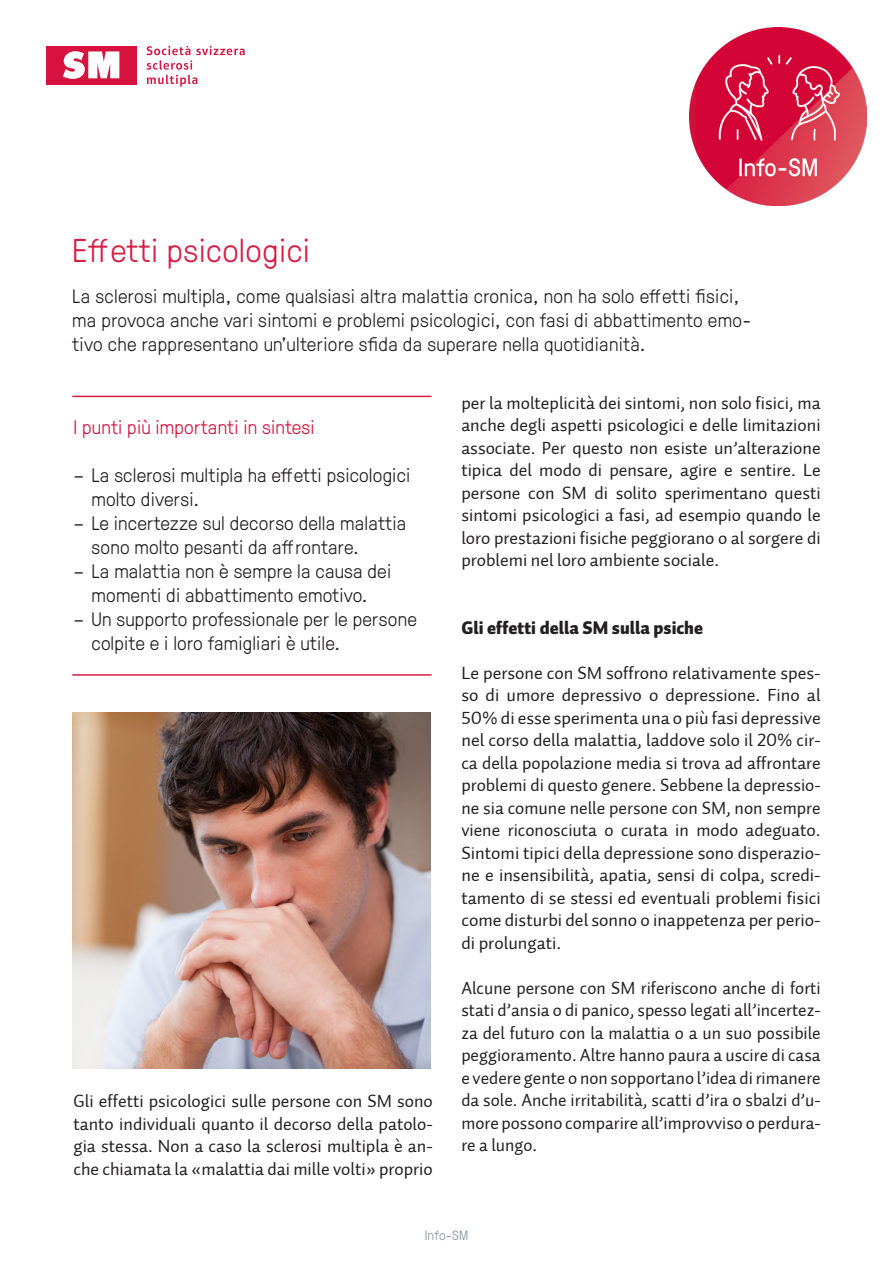
<style>
.page{position:relative;width:893px;height:1263px;background:#fff}
.page>*{position:absolute;margin:0;border:0;box-sizing:border-box;transform-origin:0 0}
.t1{font:300 33px "GT Pressura";letter-spacing:.015em;color:#d71d43}
.t2{font:300 19.5px/24px "GT Pressura";letter-spacing:.01em;color:#231f20}
.t3{font:300 19.5px "GT Pressura";letter-spacing:.01em;color:#d7123e}
.t4{font:18px/22.5px "Auto 2 Regular LF";color:#231f20;text-align:justify}
.t5{font:18px "Auto 2 Black LF";color:#231f20}
.t6{font:300 13.5px "GT Pressura";letter-spacing:.015em;color:#83969f}
</style>
<div class="page">
<img style="left:690px;top:28px;width:177px;height:177px">
<div style="left:47px;top:46px;width:90px;height:38px;background:#d7123e"></div>
<svg style="left:63px;top:51px;width:56px;height:28px"></svg>
<svg style="left:146px;top:46px;width:99px;height:41px"></svg>
<hr style="left:72px;top:396px;width:360px;height:1px;background:#d71d43">
<hr style="left:72px;top:674px;width:360px;height:2px;background:#d71d43">
<img style="left:72px;top:713px;width:358px;height:356px">
<p class="t1" style="left:72px;top:227px;width:239px">Effetti psicologici</p>
<p class="t2" style="left:72px;top:283px;width:680px">La sclerosi multipla, come qualsiasi altra malattia cronica, non ha solo effetti fisici, ma provoca anche vari sintomi e problemi psicologici, con fasi di abbattimento emo&shy;tivo che rappresentano un’ulteriore sfida da superare nella quotidianità.</p>
<p class="t3" style="left:74px;top:414px;width:243px">I punti più importanti in sintesi</p>
<p class="t2" style="left:92px;top:462px;width:320px;text-indent:-18px">– La sclerosi multipla ha effetti psicologici molto diversi.</p>
<p class="t2" style="left:92px;top:510px;width:316px;text-indent:-18px">– Le incertezze sul decorso della malattia sono molto pesanti da affrontare.</p>
<p class="t2" style="left:74px;top:558px;width:319px;text-align:center">– La malattia non è sempre la causa dei momenti di abbattimento emotivo.</p>
<p class="t2" style="left:92px;top:606px;width:327px;text-indent:-18px">– Un supporto professionale per le persone colpite e i loro famigliari è utile.</p>
<p class="t4" style="left:74px;top:1090px;width:361px">Gli effetti psicologici sulle persone con SM sono tanto individuali quanto il decorso della patolo&shy;gia stessa. Non a caso la sclerosi multipla è an&shy;che chiamata la «malattia dai mille volti» proprio</p>
<p class="t4" style="left:461px;top:392px;width:361px">per la molteplicità dei sintomi, non solo fisici, ma anche degli aspetti psicologici e delle limitazioni associate. Per questo non esiste un’alterazione tipica del modo di pensare, agire e sentire. Le persone con SM di solito sperimentano questi sintomi psicologici a fasi, ad esempio quando le loro prestazioni fisiche peggiorano o al sorgere di problemi nel loro ambiente sociale.</p>
<p class="t5" style="left:461px;top:616px;width:243px">Gli effetti della SM sulla psiche</p>
<p class="t4" style="left:461px;top:662px;width:361px">Le persone con SM soffrono relativamente spes&shy;so di umore depressivo o depressione. Fino al 50% di esse sperimenta una o più fasi depressive nel corso della malattia, laddove solo il 20% cir&shy;ca della popolazione media si trova ad affrontare problemi di questo genere. Sebbene la depressio&shy;ne sia comune nelle persone con SM, non sempre viene riconosciuta o curata in modo adeguato.<br>Sintomi tipici della depressione sono disperazio&shy;ne e insensibilità, apatia, sensi di colpa, scredi&shy;tamento di se stessi ed eventuali problemi fisici come disturbi del sonno o inappetenza per perio&shy;di prolungati.</p>
<p class="t4" style="left:461px;top:977px;width:361px">Alcune persone con SM riferiscono anche di forti stati d’ansia o di panico, spesso legati all’incertez&shy;za del futuro con la malattia o a un suo possibile peggioramento. Altre hanno paura a uscire di casa e vedere gente o non sopportano l’idea di rimanere da sole. Anche irritabilità, scatti d’ira o sbalzi d’u&shy;more possono comparire all’improvviso o perdura&shy;re a lungo.</p>
<p class="t6" style="left:425px;top:1226px;width:45px">Info-SM</p>
</div>
